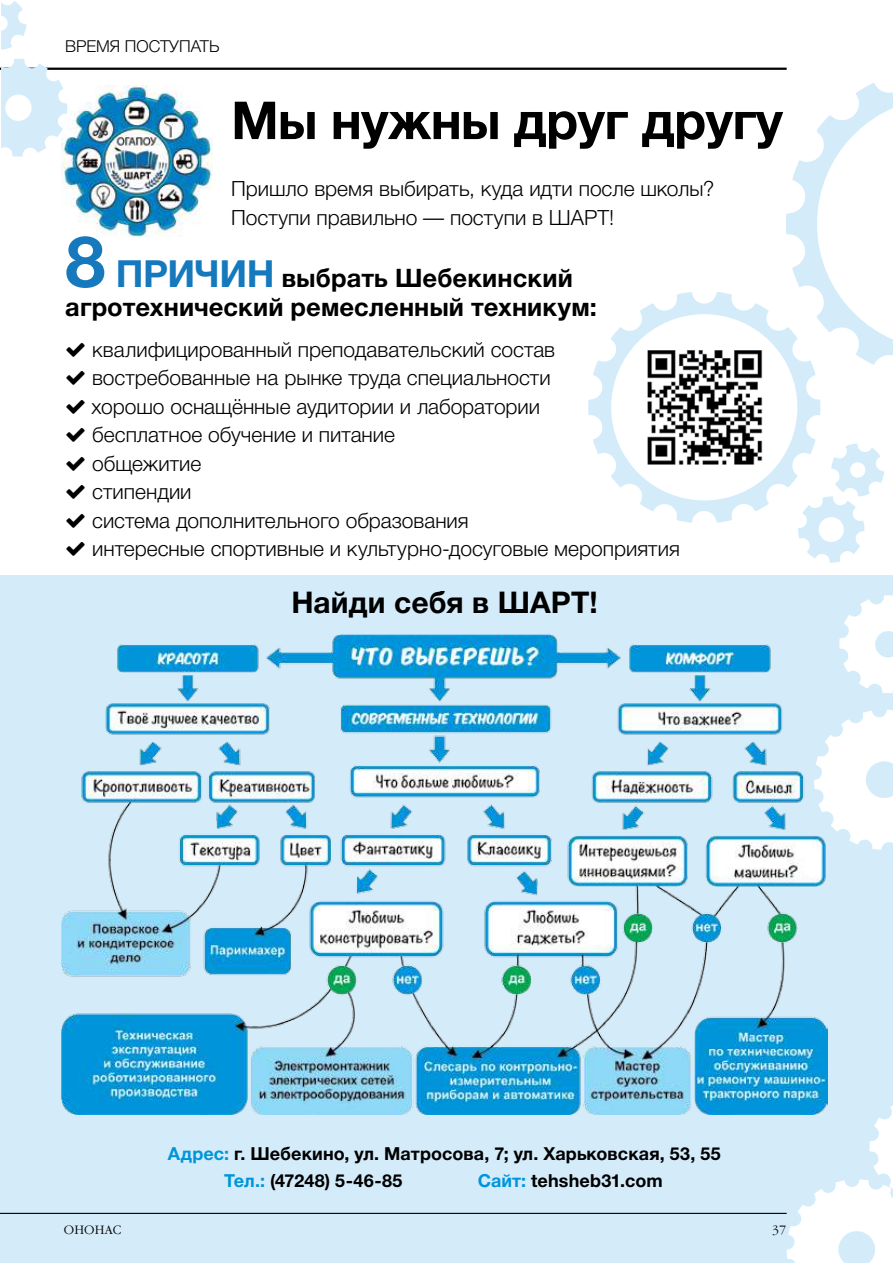
<style>
.page{position:relative;width:893px;height:1263px;background:#fff}
.page>*{position:absolute;margin:0;border:0;box-sizing:border-box;transform-origin:0 0}
.t1{font:700 52.5px "Helvetica Neue Cyr";letter-spacing:-.01em;color:#000}
.t2{font:700 37.5px "Helvetica Neue Cyr";color:#1679bd}
.t3{font:700 30px "Helvetica Neue Cyr";letter-spacing:.005em;color:#000}
.t4{font:700 25.5px/28.5px "Helvetica Neue Cyr";letter-spacing:.005em;color:#000}
.t5{font:300 21px/28.5px "Helvetica Neue Cyr";color:#000}
.t6{font:700 18px/27px "Helvetica Neue Cyr";letter-spacing:.005em;color:#000}
.t7{font:16.5px "Helvetica Neue Cyr";color:#000}
.t8{font:12px "Garamond Light ITC";color:#000}
.s1{font-size:72px}
.s2{font-size:37.5px;color:#1679bd}
.s3{color:#0095da}
</style>
<div class="page">
<div style="left:0;top:575px;width:893px;height:688px;background:#d4ecfa"></div>
<img style="left:62px;top:635px;width:765px;height:480px">
<img style="left:62px;top:85px;width:151px;height:151px">
<svg style="left:786px;top:67px;width:107px;height:298px"></svg>
<svg style="left:814px;top:709px;width:79px;height:141px"></svg>
<svg style="left:839px;top:595px;width:54px;height:98px"></svg>
<svg style="left:798px;top:443px;width:86px;height:120px"></svg>
<svg style="left:588px;top:292px;width:233px;height:231px"></svg>
<svg style="left:786px;top:1098px;width:107px;height:165px"></svg>
<svg style="left:1px;top:1px;width:26px;height:49px"></svg>
<svg style="left:1px;top:59px;width:66px;height:98px"></svg>
<hr style="left:0;top:1213px;width:787px;height:1px;background:#000">
<p class="t7" style="left:65px;top:37px;width:156px">ВРЕМЯ ПОСТУПАТЬ</p>
<h1 class="t1" style="left:231px;top:92px;width:553px">Мы нужны друг другу</h1>
<p class="t5" style="left:231px;top:175px;width:485px">Пришло время выбирать, куда идти после школы?<br>Поступи правильно — поступи в ШАРТ!</p>
<h2 class="t2" style="left:65px;top:253px;width:77px"><span class="s1">8</span> причи</h2>
<p class="t4" style="left:65px;top:264px;width:533px;text-indent:182px"><span class="s2">н</span> выбрать Шебекинский агротехнический ремесленный техникум:</p>
<p class="t5" style="left:92px;top:335px;width:590px">квалифицированный преподавательский состав востребованные на рынке труда специальности<br>хорошо оснащённые аудитории и лаборатории<br>бесплатное обучение и питание<br>общежитие<br>стипендии<br>система дополнительного образования<br>интересные спортивные и культурно-досуговые мероприятия</p>
<h3 class="t3" style="left:291px;top:585px;width:308px">Найди себя в ШАРТ!</h3>
<p class="t6" style="left:224px;top:1140px;width:498px;text-indent:-56px"><span class="s3">Адрес:</span> г. Шебекино, ул. Матросова, 7; ул. Харьковская, 53, 55<br><span class="s3">Тел.:</span> (47248) 5-46-85</p>
<p class="t6" style="left:478px;top:1167px;width:187px"><span class="s3">Сайт:</span> tehsheb31.com</p>
<p class="t8" style="left:64px;top:1222px;width:22px">Онон</p>
<p class="t8" style="left:105px;top:1222px;width:18px">ас</p>
<p class="t8" style="left:772px;top:1222px;width:16px">37</p>
<p class="t8" style="left:74px;top:1222px;width:10px">н</p>
</div>
